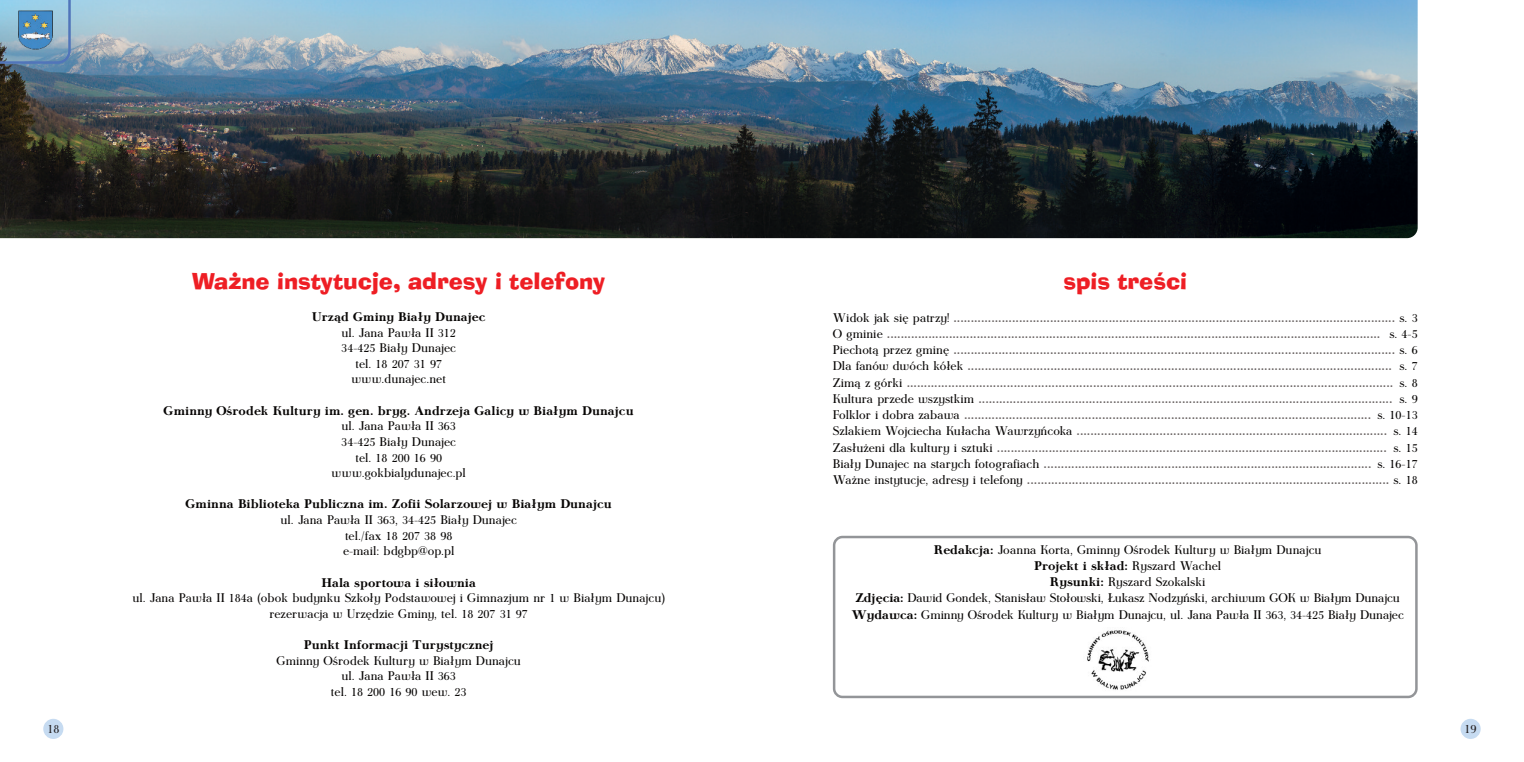
<style>
.page{position:relative;width:1524px;height:762px;background:#fff}
.page>*{position:absolute;margin:0;border:0;box-sizing:border-box;transform-origin:0 0}
.t1{font:22.5px "Ad Lib EU Normal";letter-spacing:-.005em;color:#ee1e24}
.t2{font:700 12.5px/16.2px "Antykwa Poltawskiego TTF";color:#686261;text-align:justify}
.t3{font:12.5px/15.6px "Antykwa Poltawskiego TTF";color:#070504;text-align:center}
.t4{font:700 12.5px "Antykwa Poltawskiego TTF";color:#070504}
.t5{font:12.5px "Antykwa Poltawskiego TTF";color:#231f20}
.s1{font-weight:400;color:#070504}
.s2{font-weight:700}
</style>
<div class="page">
<div style="left:43px;top:719px;width:20px;height:20px;background:#c6dbf1;border-radius:50%"></div>
<div style="left:1460px;top:719px;width:20px;height:20px;background:#c6dbf1;border-radius:50%"></div>
<img style="left:0;top:0;width:1417px;height:238px">
<svg style="left:833px;top:536px;width:584px;height:162px"></svg>
<svg style="left:0;top:0;width:71px;height:64px;background:#86b0cb"></svg>
<img style="left:18px;top:10px;width:35px;height:40px">
<div style="left:1035px;top:627px;width:166px;height:65px;background:#fff"></div>
<img style="left:1087px;top:630px;width:62px;height:60px">
<h1 class="t1" style="left:192px;top:266px;width:415px">Ważne instytucje, adresy i telefony</h1>
<p class="t4" style="left:312px;top:308px;width:175px">Urząd Gminy Biały Dunajec</p>
<p class="t3" style="left:341px;top:325px;width:116px">ul. Jana Pawła II 312<br>34-425 Biały Dunajec tel. 18 207 31 97 www.dunajec.net</p>
<p class="t4" style="left:164px;top:402px;width:472px">Gminny Ośrodek Kultury im. gen. bryg. Andrzeja Galicy w Białym Dunajcu</p>
<p class="t3" style="left:332px;top:418px;width:136px">ul. Jana Pawła II 363<br>34-425 Biały Dunajec<br>tel. 18 200 16 90 www.gokbialydunajec.pl</p>
<p class="t4" style="left:185px;top:496px;width:428px">Gminna Biblioteka Publiczna im. Zofii Solarzowej w Białym Dunajcu</p>
<p class="t3" style="left:280px;top:512px;width:238px">ul. Jana Pawła II 363, 34-425 Biały Dunajec tel./fax 18 207 38 98<br>e-mail: bdgbp@op.pl</p>
<p class="t4" style="left:321px;top:574px;width:156px">Hala sportowa i siłownia</p>
<p class="t3" style="left:132px;top:590px;width:534px">ul. Jana Pawła II 184a (obok budynku Szkoły Podstawowej i Gimnazjum nr 1 w Białym Dunajcu) rezerwacja w Urzędzie Gminy, tel. 18 207 31 97</p>
<p class="t4" style="left:304px;top:637px;width:191px">Punkt Informacji Turystycznej</p>
<p class="t3" style="left:276px;top:653px;width:246px">Gminny Ośrodek Kultury w Białym Dunajcu ul. Jana Pawła II 363<br>tel. 18 200 16 90 wew. 23</p>
<h1 class="t1" style="left:1063px;top:266px;width:125px">spis treści</h1>
<p class="t2" style="left:833px;top:309px;width:586px"><span class="s1">Widok jak się patrzy!</span> ................................................................................................................................ <span class="s1">s. 3<br>O gminie</span> ............................................................................................................................................... <span class="s1">s. 4-5<br>Piechotą przez gminę</span> ................................................................................................................................ <span class="s1">s. 6<br>Dla fanów dwóch kółek</span> ........................................................................................................................... <span class="s1">s. 7<br>Zimą z górki</span> ............................................................................................................................................. <span class="s1">s. 8<br>Kultura przede wszystkim</span> ........................................................................................................................ <span class="s1">s. 9<br>Folklor i dobra zabawa</span> ...................................................................................................................... <span class="s1">s. 10-13<br>Szlakiem Wojciecha Kułacha Wawrzyńcoka</span> .......................................................................................... <span class="s1">s. 14<br>Zasłużeni dla kultury i sztuki</span> ................................................................................................................. <span class="s1">s. 15<br>Biały Dunajec na starych fotografiach</span> ............................................................................................... <span class="s1">s. 16-17<br>Ważne instytucje, adresy i telefony</span> ......................................................................................................... <span class="s1">s. 18</span></p>
<p class="t3" style="left:851px;top:541px;width:554px;line-height:16.2px"><span class="s2">Redakcja:</span> Joanna Korta, Gminny Ośrodek Kultury w Białym Dunajcu<br><span class="s2">Projekt i skład:</span> Ryszard Wachel<br><span class="s2">Rysunki:</span> Ryszard Szokalski<br><span class="s2">Zdjęcia:</span> Dawid Gondek, Stanisław Stołowski, Łukasz Nodzyński, archiwum GOK w Białym Dunajcu <span class="s2">Wydawca:</span> Gminny Ośrodek Kultury w Białym Dunajcu, ul. Jana Pawła II 363, 34-425 Biały Dunajec</p>
<p class="t5" style="left:47px;top:721px;width:13px">18</p>
<p class="t5" style="left:1464px;top:721px;width:14px">19</p>
</div>
